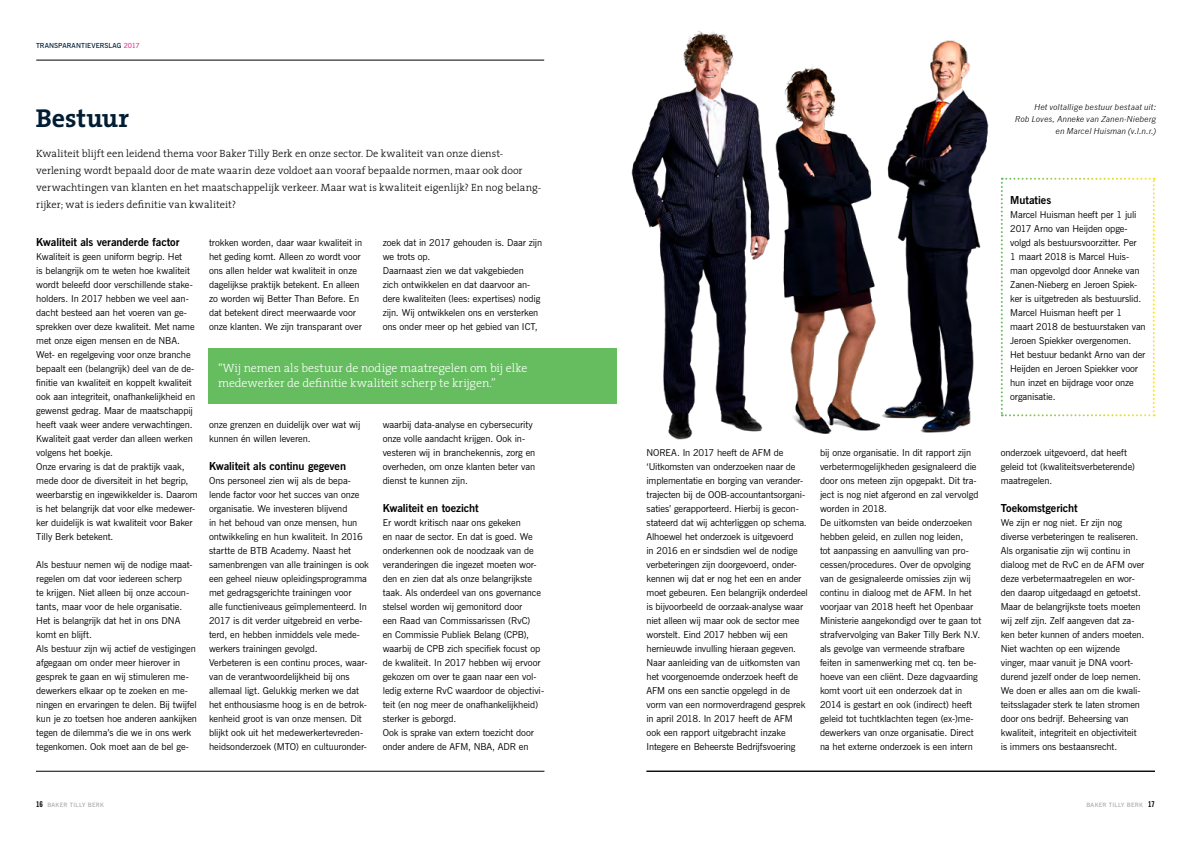
<style>
.page{position:relative;width:1191px;height:842px;background:#fff}
.page>*{position:absolute;margin:0;border:0;box-sizing:border-box;transform-origin:0 0}
.t1{font:700 26px "The Serif";letter-spacing:-.005em;color:#001d34}
.t2{font:300 12px/15px "The Serif";letter-spacing:-.01em;color:#fff}
.t3{font:700 11px "News Gothic BT";letter-spacing:-.005em;color:#000}
.t4{font:300 10.5px/17px "The Serif";color:#000}
.t5{font:9.5px/14px "News Gothic BT";letter-spacing:-.005em;color:#000}
.t6{font:italic 8px/12px "News Gothic";letter-spacing:.015em;color:#000;text-align:right}
.t7{font:600 7px "News Gothic BT";letter-spacing:.01em;color:#001d34}
.t8{font:600 6px "News Gothic BT";letter-spacing:.05em;color:#a7a9ac}
.s1{color:#ea368e}
.s2{font-weight:700;font-stretch:condensed;font-size:8px;color:#000}
</style>
<div class="page">
<hr style="left:36px;top:60px;width:508px;height:1px;background:#000">
<img style="left:902px;top:40px;width:87px;height:393px">
<img style="left:794px;top:65px;width:108px;height:369px">
<img style="left:631px;top:31px;width:163px;height:409px">
<hr style="left:646px;top:771px;width:509px;height:1px;background:#000">
<hr style="left:36px;top:771px;width:508px;height:1px;background:#000">
<svg style="left:1000px;top:178px;width:154px;height:238px"></svg>
<div style="left:208px;top:348px;width:409px;height:55px;background:#65bd60"></div>
<p class="t7" style="left:36px;top:41px;width:105px">TRANSPARANTIEVERSLAG <span class="s1">2017</span></p>
<h1 class="t1" style="left:36px;top:96px;width:95px">Bestuur</h1>
<p class="t4" style="left:36px;top:145px;width:506px">Kwaliteit blijft een leidend thema voor Baker Tilly Berk en onze sector. De kwaliteit van onze dienst&shy;verlening wordt bepaald door de mate waarin deze voldoet aan vooraf bepaalde normen, maar ook door verwachtingen van klanten en het maatschappelijk verkeer. Maar wat is kwaliteit eigenlijk? En nog belang&shy;rijker; wat is ieders definitie van kwaliteit?</p>
<p class="t3" style="left:36px;top:235px;width:145px">Kwaliteit als veranderde factor</p>
<p class="t5" style="left:36px;top:250px;width:163px">Kwaliteit is geen uniform begrip. Het<br>is belangrijk om te weten hoe kwaliteit wordt beleefd door verschillende stake&shy;holders. In 2017 hebben we veel aan&shy;dacht besteed aan het voeren van ge&shy;sprekken over deze kwaliteit. Met name met onze eigen mensen en de NBA.<br>Wet- en regelgeving voor onze branche bepaalt een (belangrijk) deel van de de&shy;finitie van kwaliteit en koppelt kwaliteit ook aan integriteit, onafhankelijkheid en gewenst gedrag. Maar de maatschappij heeft vaak weer andere verwachtingen.<br>Kwaliteit gaat verder dan alleen werken volgens het boekje.<br>Onze ervaring is dat de praktijk vaak, mede door de diversiteit in het begrip, weerbarstig en ingewikkelder is. Daarom is het belangrijk dat voor elke medewer&shy;ker duidelijk is wat kwaliteit voor Baker Tilly Berk betekent.</p>
<p class="t5" style="left:36px;top:558px;width:162px">Als bestuur nemen wij de nodige maat&shy;regelen om dat voor iedereen scherp<br>te krijgen. Niet alleen bij onze accoun&shy;tants, maar voor de hele organisatie.<br>Het is belangrijk dat het in ons DNA komt en blijft.<br>Als bestuur zijn wij actief de vestigingen afgegaan om onder meer hierover in gesprek te gaan en wij stimuleren me&shy;dewerkers elkaar op te zoeken en me&shy;ningen en ervaringen te delen. Bij twijfel kun je zo toetsen hoe anderen aankijken tegen de dilemma’s die we in ons werk tegenkomen. Ook moet aan de bel ge-</p>
<p class="t5" style="left:383px;top:236px;width:161px">zoek dat in 2017 gehouden is. Daar zijn we trots op.<br>Daarnaast zien we dat vakgebieden<br>zich ontwikkelen en dat daarvoor an&shy;dere kwaliteiten (lees: expertises) nodig zijn. Wij ontwikkelen ons en versterken ons onder meer op het gebied van ICT,</p>
<p class="t5" style="left:209px;top:236px;width:155px">trokken worden, daar waar kwaliteit in het geding komt. Alleen zo wordt voor ons allen helder wat kwaliteit in onze dagelijkse praktijk betekent. En alleen zo worden wij Better Than Before. En dat betekent direct meerwaarde voor onze klanten. We zijn transparant over</p>
<p class="t2" style="left:218px;top:360px;width:311px">“Wij nemen als bestuur de nodige maatregelen om bij elke medewerker de definitie kwaliteit scherp te krijgen.”</p>
<p class="t5" style="left:383px;top:418px;width:154px">waarbij data-analyse en cybersecurity onze volle aandacht krijgen. Ook in&shy;vesteren wij in branchekennis, zorg en overheden, om onze klanten beter van dienst te kunnen zijn.</p>
<p class="t3" style="left:383px;top:501px;width:97px">Kwaliteit en toezicht</p>
<p class="t5" style="left:383px;top:516px;width:163px">Er wordt kritisch naar ons gekeken<br>en naar de sector. En dat is goed. We onderkennen ook de noodzaak van de veranderingen die ingezet moeten wor&shy;den en zien dat als onze belangrijkste taak. Als onderdeel van ons governance stelsel worden wij gemonitord door<br>een Raad van Commissarissen (RvC)<br>en Commissie Publiek Belang (CPB), waarbij de CPB zich specifiek focust op de kwaliteit. In 2017 hebben wij ervoor gekozen om over te gaan naar een vol&shy;ledig externe RvC waardoor de objectivi&shy;teit (en nog meer de onafhankelijkheid) sterker is geborgd.<br>Ook is sprake van extern toezicht door onder andere de AFM, NBA, ADR en</p>
<p class="t5" style="left:209px;top:418px;width:153px">onze grenzen en duidelijk over wat wij kunnen én willen leveren.</p>
<p class="t3" style="left:209px;top:459px;width:138px">Kwaliteit als continu gegeven</p>
<p class="t5" style="left:209px;top:474px;width:161px">Ons personeel zien wij als de bepa&shy;lende factor voor het succes van onze organisatie. We investeren blijvend<br>in het behoud van onze mensen, hun ontwikkeling en hun kwaliteit. In 2016 startte de BTB Academy. Naast het samenbrengen van alle trainingen is ook een geheel nieuw opleidingsprogramma met gedragsgerichte trainingen voor<br>alle functieniveaus geïmplementeerd. In 2017 is dit verder uitgebreid en verbe&shy;terd, en hebben inmiddels vele mede&shy;werkers trainingen gevolgd.<br>Verbeteren is een continu proces, waar&shy;van de verantwoordelijkheid bij ons allemaal ligt. Gelukkig merken we dat het enthousiasme hoog is en de betrok&shy;kenheid groot is van onze mensen. Dit blijkt ook uit het medewerkertevreden&shy;heidsonderzoek (MTO) en cultuuronder-</p>
<p class="t6" style="left:1015px;top:101px;width:143px">Het voltallige bestuur bestaat uit:<br>Rob Loves, Anneke van Zanen-Nieberg en Marcel Huisman (v.l.n.r.)</p>
<p class="t3" style="left:1010px;top:193px;width:43px">Mutaties</p>
<p class="t5" style="left:1010px;top:208px;width:137px">Marcel Huisman heeft per 1 juli<br>2017 Arno van Heijden opge&shy;volgd als bestuursvoorzitter. Per<br>1 maart 2018 is Marcel Huis&shy;man opgevolgd door Anneke van<br>Zanen-Nieberg en Jeroen Spiek&shy;ker is uitgetreden als bestuurslid.<br>Marcel Huisman heeft per 1 maart 2018 de bestuurstaken van<br>Jeroen Spiekker overgenomen.<br>Het bestuur bedankt Arno van der<br>Heijden en Jeroen Spiekker voor hun inzet en bijdrage voor onze organisatie.</p>
<p class="t5" style="left:646px;top:446px;width:163px">NOREA. In 2017 heeft de AFM de ‘Uitkomsten van onderzoeken naar de implementatie en borging van verander&shy;trajecten bij de OOB-accountantsorgani&shy;saties’ gerapporteerd. Hierbij is gecon&shy;stateerd dat wij achterliggen op schema.<br>Alhoewel het onderzoek is uitgevoerd<br>in 2016 en er sindsdien wel de nodige verbeteringen zijn doorgevoerd, onder&shy;kennen wij dat er nog het een en ander moet gebeuren. Een belangrijk onderdeel is bijvoorbeeld de oorzaak-analyse waar niet alleen wij maar ook de sector mee worstelt. Eind 2017 hebben wij een hernieuwde invulling hieraan gegeven.<br>Naar aanleiding van de uitkomsten van het voorgenoemde onderzoek heeft de AFM ons een sanctie opgelegd in de vorm van een normoverdragend gesprek in april 2018. In 2017 heeft de AFM ook een rapport uitgebracht inzake Integere en Beheerste Bedrijfsvoering</p>
<p class="t5" style="left:820px;top:446px;width:163px">bij onze organisatie. In dit rapport zijn verbetermogelijkheden gesignaleerd die door ons meteen zijn opgepakt. Dit tra&shy;ject is nog niet afgerond en zal vervolgd worden in 2018.<br>De uitkomsten van beide onderzoeken hebben geleid, en zullen nog leiden,<br>tot aanpassing en aanvulling van pro&shy;cessen/procedures. Over de opvolging van de gesignaleerde omissies zijn wij continu in dialoog met de AFM. In het voorjaar van 2018 heeft het Openbaar Ministerie aangekondigd over te gaan tot strafvervolging van Baker Tilly Berk N.V. als gevolge van vermeende strafbare feiten in samenwerking met cq. ten be&shy;hoeve van een cliënt. Deze dagvaarding komt voort uit een onderzoek dat in 2014 is gestart en ook (indirect) heeft geleid tot tuchtklachten tegen (ex-)me&shy;dewerkers van onze organisatie. Direct na het externe onderzoek is een intern</p>
<p class="t5" style="left:1000px;top:446px;width:136px">onderzoek uitgevoerd, dat heeft geleid tot (kwaliteitsverbeterende) maatregelen.</p>
<p class="t3" style="left:1000px;top:501px;width:78px">Toekomstgericht</p>
<p class="t5" style="left:1000px;top:516px;width:145px">We zijn er nog niet. Er zijn nog diverse verbeteringen te realiseren.<br>Als organisatie zijn wij continu in dialoog met de RvC en de AFM over deze verbetermaatregelen en wor&shy;den daarop uitgedaagd en getoetst.<br>Maar de belangrijkste toets moeten wij zelf zijn. Zelf aangeven dat za&shy;ken beter kunnen of anders moeten.<br>Niet wachten op een wijzende vinger, maar vanuit je DNA voort&shy;durend jezelf onder de loep nemen.<br>We doen er alles aan om die kwali&shy;teitsslagader sterk te laten stromen door ons bedrijf. Beheersing van kwaliteit, integriteit en objectiviteit is immers ons bestaansrecht.</p>
<p class="t8" style="left:36px;top:801px;width:69px"><span class="s2">16</span> BAKER TILLY BERK</p>
<p class="t8" style="left:1086px;top:801px;width:70px">BAKER TILLY BERK <span class="s2">17</span></p>
</div>
